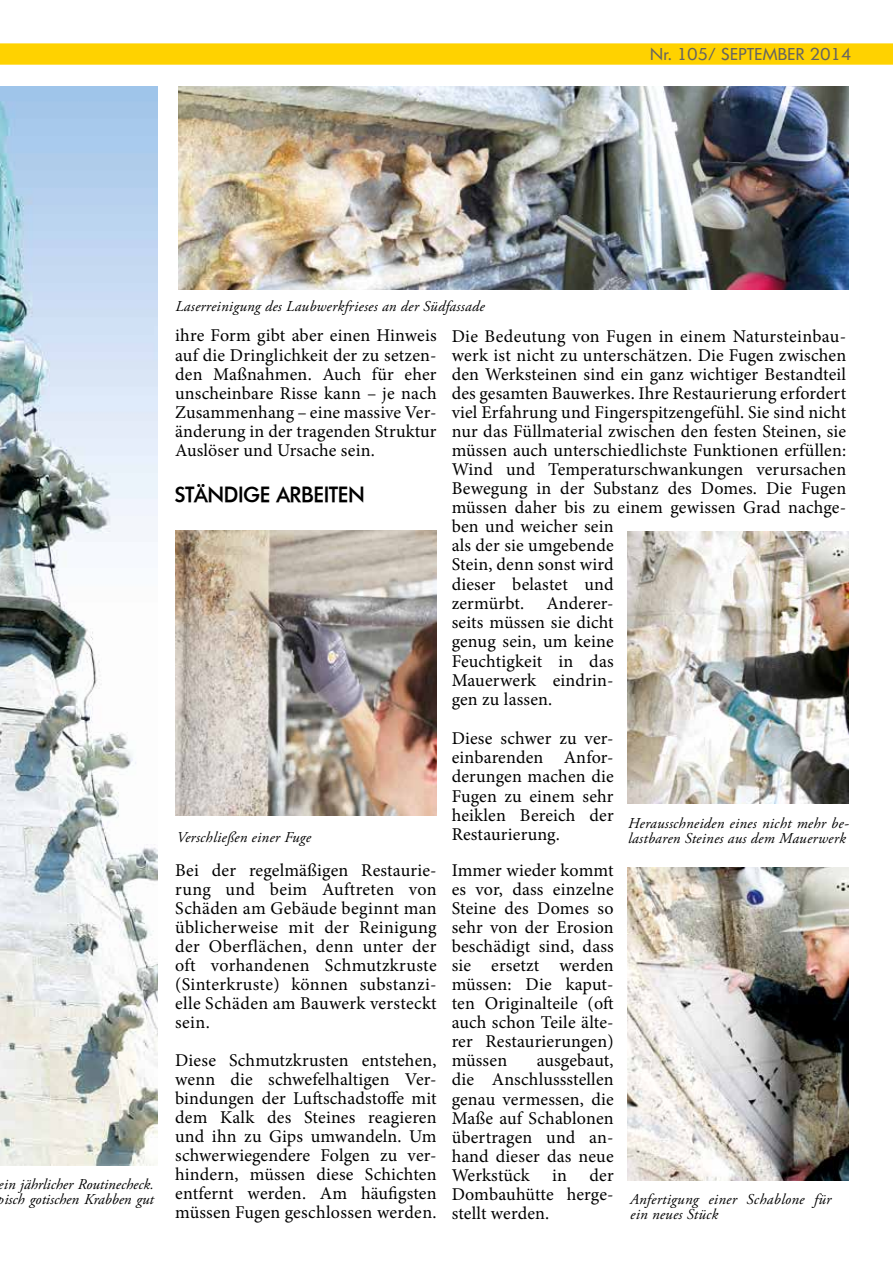
<style>
.page{position:relative;width:893px;height:1263px;background:#fff}
.page>*{position:absolute;margin:0;border:0;box-sizing:border-box;transform-origin:0 0}
.t1{font:500 21px "Limerick";letter-spacing:.01em;color:#000}
.t2{font:18px/19px "Minion Pro";letter-spacing:.01em;color:#000;text-align:justify}
.t3{font:16.65px "Limerick";letter-spacing:.025em;color:#646363}
.t4{font:italic 15px/15px "Adobe Garamond Pro";letter-spacing:.02em;color:#000}
.t5{font:italic 15px/15px "Adobe Garamond Pro";color:#000}
</style>
<div class="page">
<svg style="left:0;top:43px;width:893px;height:22px;background:#ffd308"></svg>
<img style="left:627px;top:867px;width:221px;height:313px">
<img style="left:627px;top:532px;width:221px;height:271px">
<img style="left:175px;top:531px;width:262px;height:284px">
<img style="left:0;top:86px;width:157px;height:1079px">
<img style="left:179px;top:86px;width:670px;height:204px">
<p class="t3" style="left:650px;top:44px;width:203px">Nr. 105/ SEPTEMBER 2014</p>
<p class="t5" style="left:-2px;top:1177px;width:158px">ein jährlicher Routinecheck. pisch gotischen Krabben gut</p>
<p class="t4" style="left:175px;top:299px;width:311px">Laserreinigung des Laubwerkfrieses an der Südfassade</p>
<p class="t2" style="left:175px;top:326px;width:263px">ihre Form gibt aber einen Hinweis auf die Dringlichkeit der zu setzen&shy;den Maßnahmen. Auch für eher unscheinbare Risse kann – je nach Zusammenhang – eine massive Ver&shy;änderung in der tragenden Struktur Auslöser und Ursache sein.</p>
<p class="t1" style="left:175px;top:482px;width:191px">STÄNDIGE ARBEITEN</p>
<p class="t4" style="left:177px;top:831px;width:136px">Verschließen einer Fuge</p>
<p class="t2" style="left:175px;top:860px;width:263px">Bei der regelmäßigen Restaurie&shy;rung und beim Auftreten von Schäden am Gebäude beginnt man üblicherweise mit der Reinigung der Oberflächen, denn unter der oft vorhandenen Schmutzkruste (Sinterkruste) können substanzi&shy;elle Schäden am Bauwerk versteckt sein.</p>
<p class="t2" style="left:175px;top:1051px;width:263px">Diese Schmutzkrusten entstehen, wenn die schwefelhaltigen Ver&shy;bindungen der Luftschadstoffe mit dem Kalk des Steines reagieren und ihn zu Gips umwandeln. Um schwerwiegendere Folgen zu ver&shy;hindern, müssen diese Schichten entfernt werden. Am häufigsten müssen Fugen geschlossen werden.</p>
<p class="t2" style="left:452px;top:326px;width:396px;text-align:left">Die Bedeutung von Fugen in einem Natursteinbau&shy;werk ist nicht zu unterschätzen. Die Fugen zwischen den Werksteinen sind ein ganz wichtiger Bestandteil des gesamten Bauwerkes. Ihre Restaurierung erfordert viel Erfahrung und Fingerspitzengefühl. Sie sind nicht nur das Füllmaterial zwischen den festen Steinen, sie müssen auch unterschiedlichste Funktionen erfüllen:<br>Wind und Temperaturschwankungen verursachen Bewegung in der Substanz des Domes. Die Fugen müssen daher bis zu einem gewissen Grad nachge&shy;ben und weicher sein<br>als der sie umgebende<br>Stein, denn sonst wird<br>dieser belastet und<br>zermürbt. Anderer-<br>seits müssen sie dicht<br>genug sein, um keine<br>Feuchtigkeit in das<br>Mauerwerk eindrin-<br>gen zu lassen.</p>
<p class="t2" style="left:452px;top:728px;width:164px">Diese schwer zu ver&shy;einbarenden Anfor&shy;derungen machen die Fugen zu einem sehr heiklen Bereich der Restaurierung.</p>
<p class="t2" style="left:452px;top:861px;width:164px">Immer wieder kommt es vor, dass einzelne Steine des Domes so sehr von der Erosion beschädigt sind, dass sie ersetzt werden müssen: Die kaput&shy;ten Originalteile (oft auch schon Teile älte&shy;rer Restaurierungen) müssen</p>
<p class="t4" style="left:628px;top:816px;width:222px">Herausschneiden eines nicht mehr be&shy;lastbaren Steines aus dem Mauerwerk</p>
<p class="t2" style="left:452px;top:1051px;width:164px;text-indent:85px">ausgebaut, die Anschlussstellen genau vermessen, die Maße auf Schablonen übertragen und an&shy;hand dieser das neue Werkstück in der Dombauhütte herge&shy;stellt werden.</p>
<p class="t4" style="left:630px;top:1192px;width:203px">Anfertigung einer Schablone für ein neues Stück</p>
</div>
